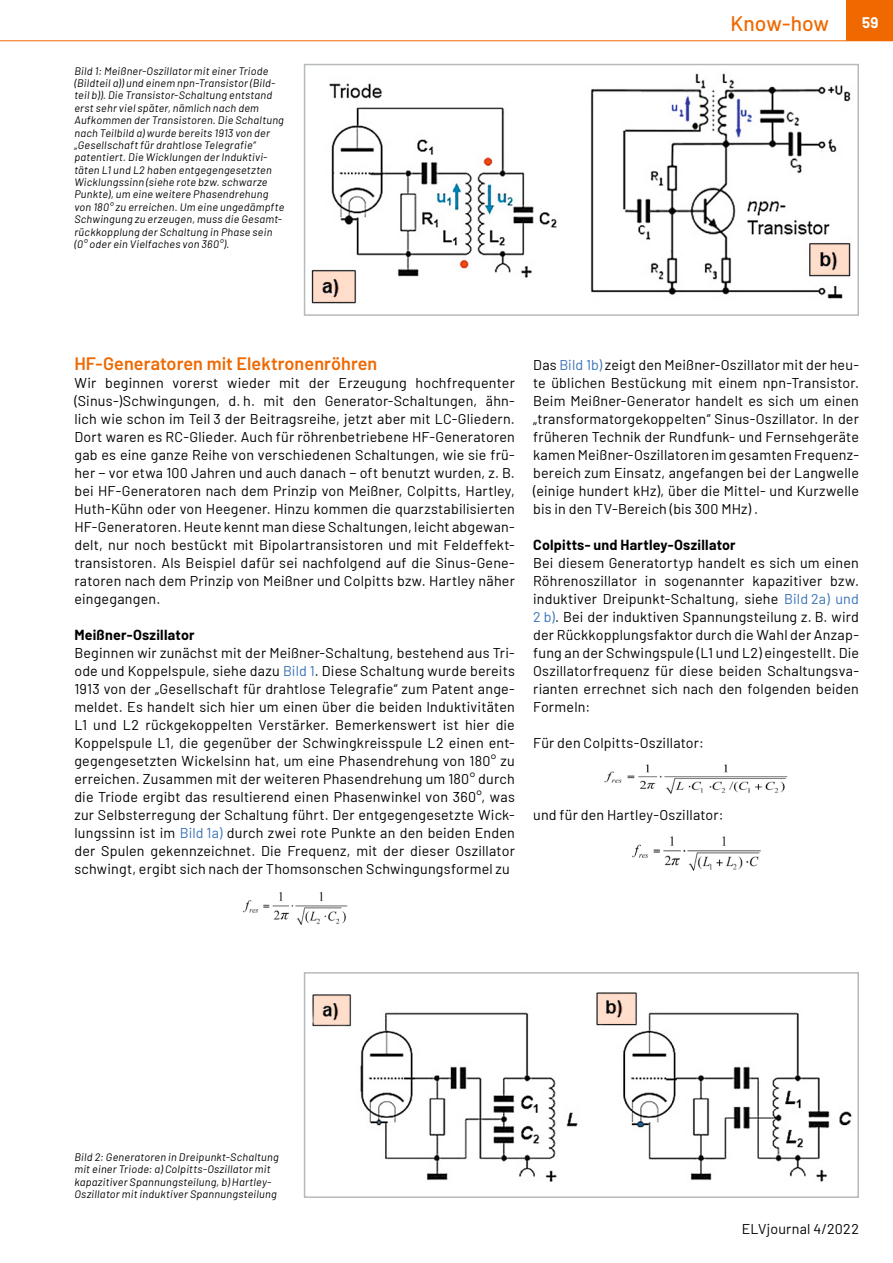
<style>
.page{position:relative;width:893px;height:1263px;background:#fff}
.page>*{position:absolute;margin:0;border:0;box-sizing:border-box;transform-origin:0 0}
.t1{font:500 21px "Barlow";color:#ef6800}
.ZZ{font:600 18px "Barlow";letter-spacing:.005em;color:#ef6800}
.t2{font:700 15px "Barlow";color:#fff}
.Fließtext_Neuer_Absa{font:14.25px/18px "Barlow";letter-spacing:.015em;color:#000;text-align:justify}
.Fließtext_Neuer_Absa-2{font:700 14.25px "Barlow";letter-spacing:.015em;color:#000}
.Bildunterschrift{font:italic 10.8px/12.3px "Barlow";letter-spacing:.025em;color:#000}
.s1{color:#3a72b8}
</style>
<div class="page">
<div style="left:846px;top:0;width:47px;height:40px;background:#ef6800"></div>
<hr style="left:0;top:40px;width:893px;height:1px;background:#ef6800">
<img style="left:242px;top:892px;width:106px;height:33px">
<img style="left:604px;top:764px;width:184px;height:30px">
<img style="left:632px;top:836px;width:129px;height:35px">
<img style="left:312px;top:992px;width:540px;height:190px">
<img style="left:311px;top:73px;width:540px;height:231px">
<div style="left:304px;top:972px;width:555px;height:226px;border:2px solid #b6babc"></div>
<div style="left:304px;top:64px;width:555px;height:252px;border:2px solid #b6babc"></div>
<p class="Bildunterschrift" style="left:74px;top:64px;width:211px">Bild 1: Meißner-Oszillator mit einer Triode (Bildteil a)) und einem npn-Transistor (Bild&shy;teil b)). Die Transistor-Schaltung entstand erst sehr viel später, nämlich nach dem Aufkommen der Transistoren. Die Schaltung nach Teilbild a) wurde bereits 1913 von der „Gesellschaft für drahtlose Telegrafie“ patentiert. Die Wicklungen der Induktivi&shy;täten L1 und L2 haben entgegengesetzten Wicklungssinn (siehe rote bzw. schwarze Punkte), um eine weitere Phasendrehung von 180° zu erreichen. Um eine ungedämpfte Schwingung zu erzeugen, muss die Gesamt&shy;rückkopplung der Schaltung in Phase sein (0° oder ein Vielfaches von 360°).</p>
<h1 class="t1" style="left:730px;top:8px;width:100px">Know-how</h1>
<p class="t2" style="left:862px;top:11px;width:18px">59</p>
<p class="ZZ" style="left:74px;top:350px;width:305px">HF-Generatoren mit Elektronenröhren</p>
<p class="Fließtext_Neuer_Absa" style="left:74px;top:373px;width:442px">Wir beginnen vorerst wieder mit der Erzeugung hochfrequenter (Sinus-)Schwingungen, d. h. mit den Generator-Schaltungen, ähn&shy;lich wie schon im Teil 3 der Beitragsreihe, jetzt aber mit LC-Gliedern.<br>Dort waren es RC-Glieder. Auch für röhrenbetriebene HF-Generatoren gab es eine ganze Reihe von verschiedenen Schaltungen, wie sie frü&shy;her − vor etwa 100 Jahren und auch danach − oft benutzt wurden, z. B. bei HF-Generatoren nach dem Prinzip von Meißner, Colpitts, Hartley, Huth-Kühn oder von Heegener. Hinzu kommen die quarzstabilisierten HF-Generatoren. Heute kennt man diese Schaltungen, leicht abgewan&shy;delt, nur noch bestückt mit Bipolartransistoren und mit Feldeffekt&shy;transistoren. Als Beispiel dafür sei nachfolgend auf die Sinus-Gene&shy;ratoren nach dem Prinzip von Meißner und Colpitts bzw. Hartley näher eingegangen.</p>
<p class="Fließtext_Neuer_Absa-2" style="left:74px;top:624px;width:122px">Meißner-Oszillator</p>
<p class="Fließtext_Neuer_Absa" style="left:74px;top:643px;width:442px">Beginnen wir zunächst mit der Meißner-Schaltung, bestehend aus Tri&shy;ode und Koppelspule, siehe dazu <span class="s1">Bild 1</span>. Diese Schaltung wurde bereits 1913 von der „Gesellschaft für drahtlose Telegrafie“ zum Patent ange&shy;meldet. Es handelt sich hier um einen über die beiden Induktivitäten L1 und L2 rückgekoppelten Verstärker. Bemerkenswert ist hier die Koppelspule L1, die gegenüber der Schwingkreisspule L2 einen ent&shy;gegengesetzten Wickelsinn hat, um eine Phasendrehung von 180° zu erreichen. Zusammen mit der weiteren Phasendrehung um 180° durch die Triode ergibt das resultierend einen Phasenwinkel von 360°, was zur Selbsterregung der Schaltung führt. Der entgegengesetzte Wick&shy;lungssinn ist im <span class="s1">Bild 1a)</span> durch zwei rote Punkte an den beiden Enden der Spulen gekennzeichnet. Die Frequenz, mit der dieser Oszillator schwingt, ergibt sich nach der Thomsonschen Schwingungsformel zu</p>
<p class="Fließtext_Neuer_Absa" style="left:533px;top:355px;width:327px">Das <span class="s1">Bild 1b)</span> zeigt den Meißner-Oszillator mit der heu&shy;te üblichen Bestückung mit einem npn-Transistor.<br>Beim Meißner-Generator handelt es sich um einen „transformatorgekoppelten“ Sinus-Oszillator. In der früheren Technik der Rundfunk- und Fernsehgeräte kamen Meißner-Oszillatoren im gesamten Frequenz&shy;bereich zum Einsatz, angefangen bei der Langwelle (einige hundert kHz), über die Mittel- und Kurzwelle bis in den TV-Bereich (bis 300 MHz) .</p>
<p class="Fließtext_Neuer_Absa-2" style="left:533px;top:534px;width:204px">Colpitts- und Hartley-Oszillator</p>
<p class="Fließtext_Neuer_Absa" style="left:533px;top:553px;width:327px">Bei diesem Generatortyp handelt es sich um einen Röhrenoszillator in sogenannter kapazitiver bzw. induktiver Dreipunkt-Schaltung, siehe <span class="s1">Bild 2a) und 2 b)</span>. Bei der induktiven Spannungsteilung z. B. wird der Rückkopplungsfaktor durch die Wahl der Anzap&shy;fung an der Schwingspule (L1 und L2) eingestellt. Die Oszillatorfrequenz für diese beiden Schaltungsva&shy;rianten errechnet sich nach den folgenden beiden Formeln:</p>
<p class="Fließtext_Neuer_Absa" style="left:533px;top:733px;width:172px">Für den Colpitts-Oszillator:</p>
<p class="Fließtext_Neuer_Absa" style="left:533px;top:805px;width:192px">und für den Hartley-Oszillator:</p>
<p class="Bildunterschrift" style="left:74px;top:1150px;width:206px">Bild 2: Generatoren in Dreipunkt-Schaltung mit einer Triode: a) Colpitts-Oszillator mit kapazitiver Spannungsteilung, b) Hartley-Oszillator mit induktiver Spannungsteilung</p>
<p class="Fließtext_Neuer_Absa" style="left:742px;top:1219px;width:119px">ELVjournal 4/2022</p>
</div>
